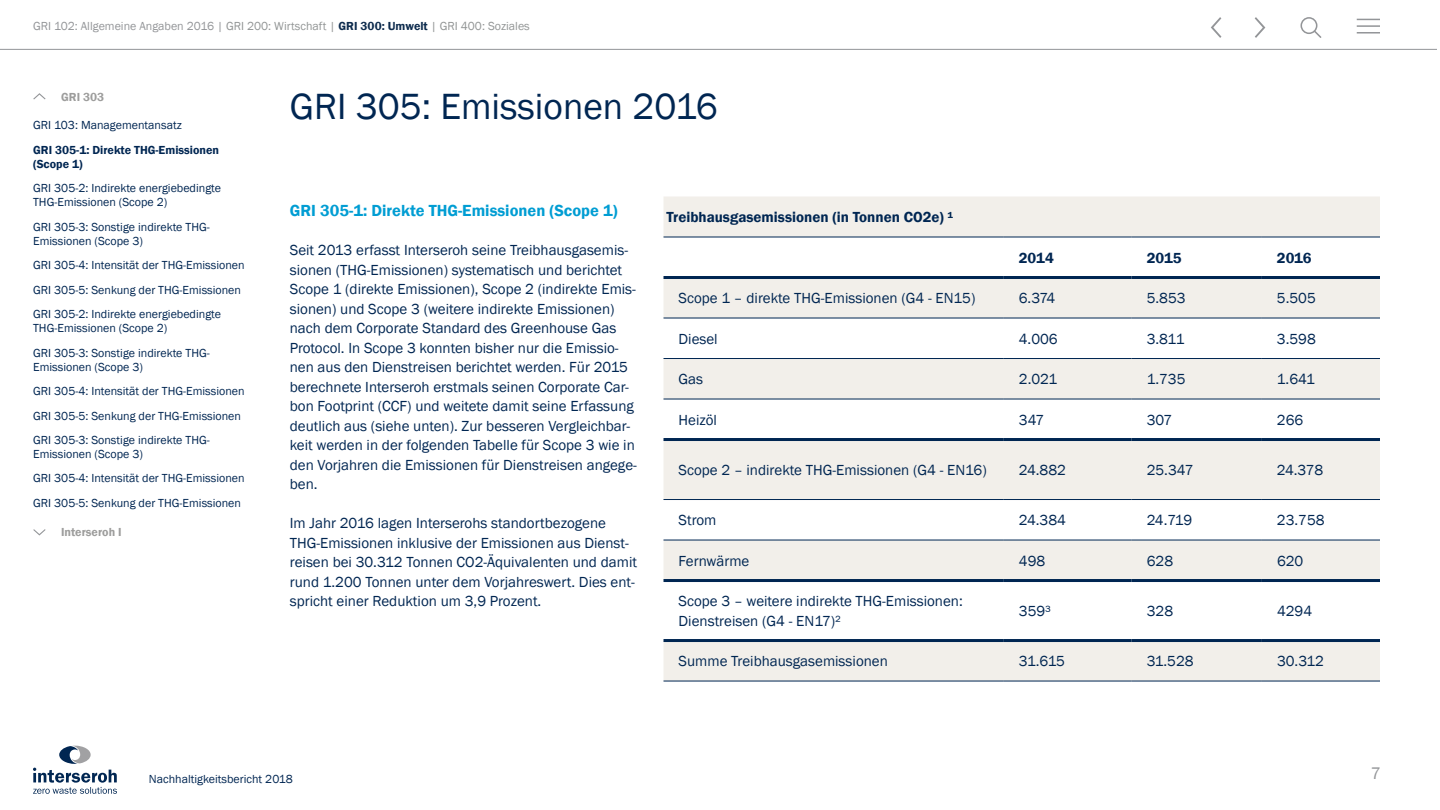
<style>
.page{position:relative;width:1440px;height:810px;background:#fff}
.page>*{position:absolute;margin:0;border:0;box-sizing:border-box;transform-origin:0 0}
.t1{font:37.5px "Franklin Gothic";color:#002652}
.t2{font:17.25px "Franklin Gothic";color:#939598}
.t3{font:600 16.5px "Franklin Gothic";color:#009dd3}
.t4{font:15px/19.5px "Franklin Gothic";color:#002652}
.t5{font:600 15px "Franklin Gothic";color:#002652}
.t6{font:12px/14.2px "Franklin Gothic";color:#002652}
.t7{font:12px "Franklin Gothic";color:#929595}
.t8{font:600 12px/14.2px "Franklin Gothic";color:#002652}
.t9{font:600 12px "Franklin Gothic";color:#9d9d9c}
.s1{color:#939598}
.s2{font-weight:600;color:#0d2b4d}
</style>
<div class="page">
<hr style="left:0;top:49px;width:1437px;height:1px;background:#939598">
<svg style="left:1357px;top:19px;width:23px;height:1px"></svg>
<hr style="left:1357px;top:25px;width:23px;height:2px;background:#939598">
<hr style="left:1357px;top:32px;width:23px;height:2px;background:#939598">
<svg style="left:1301px;top:17px;width:20px;height:21px"></svg>
<svg style="left:1255px;top:17px;width:10px;height:21px"></svg>
<svg style="left:1211px;top:17px;width:10px;height:21px"></svg>
<svg style="left:664px;top:196px;width:716px;height:485px;fill:#f2efea"></svg>
<hr style="left:664px;top:237px;width:340px;height:1px;background:#002652">
<hr style="left:1004px;top:237px;width:128px;height:1px;background:#002652">
<hr style="left:1132px;top:237px;width:130px;height:1px;background:#002652">
<hr style="left:1262px;top:237px;width:118px;height:1px;background:#002652">
<hr style="left:664px;top:499px;width:340px;height:1px;background:#002652">
<hr style="left:1004px;top:499px;width:128px;height:1px;background:#002652">
<hr style="left:1132px;top:499px;width:130px;height:1px;background:#002652">
<hr style="left:1262px;top:499px;width:118px;height:1px;background:#002652">
<hr style="left:664px;top:681px;width:340px;height:1px;background:#002652">
<hr style="left:1004px;top:681px;width:128px;height:1px;background:#002652">
<hr style="left:1132px;top:681px;width:130px;height:1px;background:#002652">
<hr style="left:1262px;top:681px;width:118px;height:1px;background:#002652">
<hr style="left:664px;top:358px;width:340px;height:1px;background:#002652">
<hr style="left:1004px;top:358px;width:128px;height:1px;background:#002652">
<hr style="left:1132px;top:358px;width:130px;height:1px;background:#002652">
<hr style="left:1262px;top:358px;width:118px;height:1px;background:#002652">
<hr style="left:664px;top:318px;width:340px;height:1px;background:#002652">
<hr style="left:1004px;top:318px;width:128px;height:1px;background:#002652">
<hr style="left:1132px;top:318px;width:130px;height:1px;background:#002652">
<hr style="left:1262px;top:318px;width:118px;height:1px;background:#002652">
<hr style="left:664px;top:276px;width:340px;height:3px;background:#002652">
<hr style="left:1004px;top:276px;width:128px;height:3px;background:#002652">
<hr style="left:1132px;top:276px;width:130px;height:3px;background:#002652">
<hr style="left:1262px;top:276px;width:118px;height:3px;background:#002652">
<hr style="left:664px;top:399px;width:340px;height:1px;background:#002652">
<hr style="left:1004px;top:399px;width:128px;height:1px;background:#002652">
<hr style="left:1132px;top:399px;width:130px;height:1px;background:#002652">
<hr style="left:1262px;top:399px;width:118px;height:1px;background:#002652">
<hr style="left:664px;top:438px;width:340px;height:3px;background:#002652">
<hr style="left:1004px;top:438px;width:128px;height:3px;background:#002652">
<hr style="left:1132px;top:438px;width:130px;height:3px;background:#002652">
<hr style="left:1262px;top:438px;width:118px;height:3px;background:#002652">
<hr style="left:664px;top:540px;width:340px;height:1px;background:#002652">
<hr style="left:1004px;top:540px;width:128px;height:1px;background:#002652">
<hr style="left:1132px;top:540px;width:130px;height:1px;background:#002652">
<hr style="left:1262px;top:540px;width:118px;height:1px;background:#002652">
<hr style="left:664px;top:579px;width:340px;height:3px;background:#002652">
<hr style="left:1004px;top:579px;width:128px;height:3px;background:#002652">
<hr style="left:1132px;top:579px;width:130px;height:3px;background:#002652">
<hr style="left:1262px;top:579px;width:118px;height:3px;background:#002652">
<hr style="left:664px;top:639px;width:340px;height:3px;background:#002652">
<hr style="left:1004px;top:639px;width:128px;height:3px;background:#002652">
<hr style="left:1132px;top:639px;width:130px;height:3px;background:#002652">
<hr style="left:1262px;top:639px;width:118px;height:3px;background:#002652">
<svg style="left:33px;top:93px;width:13px;height:7px"></svg>
<svg style="left:33px;top:529px;width:13px;height:7px"></svg>
<svg style="left:33px;top:746px;width:84px;height:48px"></svg>
<p class="t7" style="left:33px;top:18px;width:498px"><span class="s1">GRI 102: Allgemeine Angaben 2016 |</span> GRI 200: Wirtschaft | <span class="s2">GRI 300: Umwelt</span> | GRI 400: Soziales</p>
<p class="t9" style="left:61px;top:90px;width:45px">GRI 303</p>
<p class="t6" style="left:33px;top:118px;width:150px">GRI 103: Managementansatz</p>
<p class="t8" style="left:33px;top:143px;width:187px">GRI 305-1: Direkte THG-Emissionen (Scope 1)</p>
<p class="t6" style="left:33px;top:181px;width:189px">GRI 305-2: Indirekte energiebedingte<br>THG-Emissionen (Scope 2)</p>
<p class="t6" style="left:33px;top:220px;width:178px">GRI 305-3: Sonstige indirekte THG-<br>Emissionen (Scope 3)</p>
<p class="t6" style="left:33px;top:258px;width:213px">GRI 305-4: Intensität der THG-Emissionen</p>
<p class="t6" style="left:33px;top:283px;width:209px">GRI 305-5: Senkung der THG-Emissionen</p>
<p class="t6" style="left:33px;top:307px;width:189px">GRI 305-2: Indirekte energiebedingte<br>THG-Emissionen (Scope 2)</p>
<p class="t6" style="left:33px;top:346px;width:178px">GRI 305-3: Sonstige indirekte THG-<br>Emissionen (Scope 3)</p>
<p class="t6" style="left:33px;top:384px;width:213px">GRI 305-4: Intensität der THG-Emissionen</p>
<p class="t6" style="left:33px;top:409px;width:209px">GRI 305-5: Senkung der THG-Emissionen</p>
<p class="t6" style="left:33px;top:433px;width:178px">GRI 305-3: Sonstige indirekte THG-<br>Emissionen (Scope 3)</p>
<p class="t6" style="left:33px;top:472px;width:213px">GRI 305-4: Intensität der THG-Emissionen</p>
<p class="t6" style="left:33px;top:496px;width:209px">GRI 305-5: Senkung der THG-Emissionen</p>
<p class="t9" style="left:61px;top:525px;width:62px">Interseroh I</p>
<h1 class="t1" style="left:290px;top:83px;width:430px">GRI 305: Emissionen 2016</h1>
<p class="t3" style="left:290px;top:200px;width:329px">GRI 305-1: Direkte THG-Emissionen (Scope 1)</p>
<p class="t4" style="left:290px;top:241px;width:348px">Seit 2013 erfasst Interseroh seine Treibhausgasemis&shy;sionen (THG-Emissionen) systematisch und berichtet Scope 1 (direkte Emissionen), Scope 2 (indirekte Emis&shy;sionen) und Scope 3 (weitere indirekte Emissionen) nach dem Corporate Standard des Greenhouse Gas Protocol. In Scope 3 konnten bisher nur die Emissio&shy;nen aus den Dienstreisen berichtet werden. Für 2015 berechnete Interseroh erstmals seinen Corporate Car&shy;bon Footprint (CCF) und weitete damit seine Erfassung deutlich aus (siehe unten). Zur besseren Vergleichbar&shy;keit werden in der folgenden Tabelle für Scope 3 wie in den Vorjahren die Emissionen für Dienstreisen angege&shy;ben.</p>
<p class="t4" style="left:290px;top:514px;width:349px">Im Jahr 2016 lagen Interserohs standortbezogene THG-Emissionen inklusive der Emissionen aus Dienst&shy;reisen bei 30.312 Tonnen CO2-Äquivalenten und damit rund 1.200 Tonnen unter dem Vorjahreswert. Dies ent&shy;spricht einer Reduktion um 3,9 Prozent.</p>
<p class="t5" style="left:667px;top:208px;width:289px">Treibhausgasemissionen (in Tonnen CO2e) ¹</p>
<p class="t5" style="left:1019px;top:248px;width:37px">2014</p>
<p class="t5" style="left:1147px;top:248px;width:37px">2015</p>
<p class="t5" style="left:1277px;top:248px;width:36px">2016</p>
<p class="t4" style="left:679px;top:289px;width:298px">Scope 1 – direkte THG-Emissionen (G4 - EN15)</p>
<p class="t4" style="left:1019px;top:289px;width:38px">6.374</p>
<p class="t4" style="left:1147px;top:289px;width:40px">5.853</p>
<p class="t4" style="left:1277px;top:289px;width:40px">5.505</p>
<p class="t4" style="left:679px;top:329px;width:41px">Diesel</p>
<p class="t4" style="left:1019px;top:329px;width:40px">4.006</p>
<p class="t4" style="left:1147px;top:329px;width:40px">3.811</p>
<p class="t4" style="left:1277px;top:329px;width:40px">3.598</p>
<p class="t4" style="left:679px;top:370px;width:26px">Gas</p>
<p class="t4" style="left:1019px;top:370px;width:40px">2.021</p>
<p class="t4" style="left:1147px;top:370px;width:40px">1.735</p>
<p class="t4" style="left:1277px;top:370px;width:39px">1.641</p>
<p class="t4" style="left:679px;top:410px;width:40px">Heizöl</p>
<p class="t4" style="left:1019px;top:410px;width:27px">347</p>
<p class="t4" style="left:1147px;top:410px;width:27px">307</p>
<p class="t4" style="left:1277px;top:410px;width:28px">266</p>
<p class="t4" style="left:679px;top:460px;width:310px">Scope 2 – indirekte THG-Emissionen (G4 - EN16)</p>
<p class="t4" style="left:1019px;top:460px;width:49px">24.882</p>
<p class="t4" style="left:1147px;top:460px;width:48px">25.347</p>
<p class="t4" style="left:1277px;top:460px;width:48px">24.378</p>
<p class="t4" style="left:679px;top:511px;width:39px">Strom</p>
<p class="t4" style="left:1019px;top:511px;width:49px">24.384</p>
<p class="t4" style="left:1147px;top:511px;width:47px">24.719</p>
<p class="t4" style="left:1277px;top:511px;width:49px">23.758</p>
<p class="t4" style="left:679px;top:551px;width:72px">Fernwärme</p>
<p class="t4" style="left:1019px;top:551px;width:28px">498</p>
<p class="t4" style="left:1147px;top:551px;width:28px">628</p>
<p class="t4" style="left:1277px;top:551px;width:28px">620</p>
<p class="t4" style="left:679px;top:592px;width:286px">Scope 3 – weitere indirekte THG-Emissionen:<br>Dienstreisen (G4 - EN17)²</p>
<p class="t4" style="left:1019px;top:601px;width:34px">359³</p>
<p class="t4" style="left:1147px;top:601px;width:28px">328</p>
<p class="t4" style="left:1277px;top:601px;width:37px">4294</p>
<p class="t4" style="left:679px;top:652px;width:211px">Summe Treibhausgasemissionen</p>
<p class="t4" style="left:1019px;top:652px;width:48px">31.615</p>
<p class="t4" style="left:1147px;top:652px;width:48px">31.528</p>
<p class="t4" style="left:1277px;top:652px;width:49px">30.312</p>
<p class="t6" style="left:149px;top:772px;width:146px">Nachhaltigkeitsbericht 2018</p>
<p class="t2" style="left:1371px;top:763px;width:12px">7</p>
</div>
